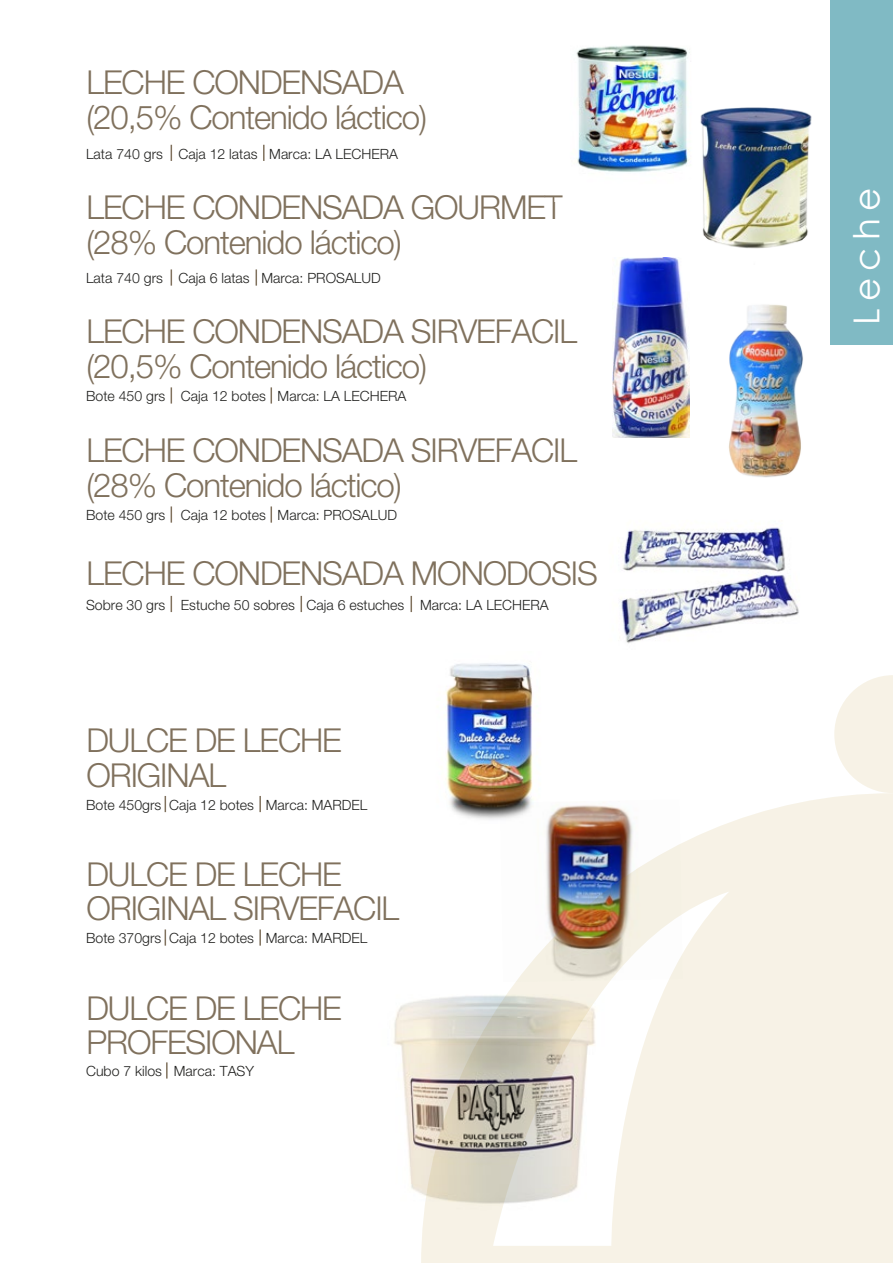
<style>
.page{position:relative;width:893px;height:1263px;background:#fff}
.page>*{position:absolute;margin:0;border:0;box-sizing:border-box;transform-origin:0 0}
.t1{font:35.85px "Century Gothic";letter-spacing:.2em;color:#fff}
.t2{font:300 33px/34.5px "Helvetica Neue LT Std";letter-spacing:-.035em;color:#80715d}
.t3{font:300 14.1px "Helvetica Neue LT Std";color:#21211f}
</style>
<div class="page">
<img style="left:621px;top:527px;width:178px;height:117px">
<svg style="left:834px;top:675px;width:59px;height:118px"></svg>
<svg style="left:421px;top:793px;width:472px;height:470px;fill:#f7f2e6"></svg>
<svg style="left:171px;top:145px;width:1px;height:16px"></svg>
<svg style="left:263px;top:145px;width:2px;height:16px"></svg>
<svg style="left:171px;top:269px;width:1px;height:17px"></svg>
<svg style="left:256px;top:269px;width:1px;height:17px"></svg>
<svg style="left:171px;top:387px;width:1px;height:17px"></svg>
<svg style="left:271px;top:387px;width:1px;height:17px"></svg>
<svg style="left:171px;top:506px;width:1px;height:17px"></svg>
<svg style="left:271px;top:506px;width:1px;height:17px"></svg>
<svg style="left:171px;top:596px;width:1px;height:16px"></svg>
<svg style="left:301px;top:596px;width:1px;height:16px"></svg>
<svg style="left:411px;top:596px;width:1px;height:16px"></svg>
<svg style="left:165px;top:796px;width:1px;height:16px"></svg>
<svg style="left:259px;top:796px;width:2px;height:16px"></svg>
<svg style="left:166px;top:1062px;width:2px;height:16px"></svg>
<img style="left:421px;top:663px;width:154px;height:165px">
<svg style="left:165px;top:929px;width:1px;height:17px"></svg>
<svg style="left:259px;top:929px;width:2px;height:17px"></svg>
<img style="left:728px;top:304px;width:75px;height:174px">
<img style="left:702px;top:107px;width:110px;height:142px">
<img style="left:576px;top:45px;width:139px;height:157px">
<img style="left:613px;top:258px;width:77px;height:179px">
<img style="left:393px;top:978px;width:233px;height:245px">
<div style="left:830px;top:1px;width:63px;height:344px;background:#80bac4"></div>
<h2 class="t2" style="left:86px;top:65px;width:342px">LECHE CONDENSADA (20,5% Contenido láctico)</h2>
<p class="t3" style="left:86px;top:145px;width:313px">Lata 740 grs Caja 12 latas Marca: LA LECHERA</p>
<h2 class="t2" style="left:86px;top:189px;width:478px">LECHE CONDENSADA GOURMET (28% Contenido láctico)</h2>
<p class="t3" style="left:86px;top:270px;width:296px">Lata 740 grs Caja 6 latas Marca: PROSALUD</p>
<h2 class="t2" style="left:86px;top:313px;width:492px">LECHE CONDENSADA SIRVEFACIL (20,5% Contenido láctico)</h2>
<p class="t3" style="left:86px;top:388px;width:322px">Bote 450 grs Caja 12 botes Marca: LA LECHERA</p>
<h2 class="t2" style="left:86px;top:432px;width:492px">LECHE CONDENSADA SIRVEFACIL (28% Contenido láctico)</h2>
<p class="t3" style="left:86px;top:507px;width:312px">Bote 450 grs Caja 12 botes Marca: PROSALUD</p>
<h2 class="t2" style="left:86px;top:555px;width:513px">LECHE CONDENSADA MONODOSIS</h2>
<p class="t3" style="left:86px;top:596px;width:464px">Sobre 30 grs Estuche 50 sobres Caja 6 estuches Marca: LA LECHERA</p>
<h2 class="t2" style="left:86px;top:723px;width:257px">DULCE DE LECHE<br>ORIGINAL</h2>
<p class="t3" style="left:86px;top:796px;width:283px">Bote 450grs Caja 12 botes Marca: MARDEL</p>
<h2 class="t2" style="left:86px;top:856px;width:314px">DULCE DE LECHE<br>ORIGINAL SIRVEFACIL</h2>
<p class="t3" style="left:86px;top:930px;width:283px">Bote 370grs Caja 12 botes Marca: MARDEL</p>
<h2 class="t2" style="left:86px;top:990px;width:257px">DULCE DE LECHE<br>PROFESIONAL</h2>
<p class="t3" style="left:86px;top:1063px;width:169px">Cubo 7 kilos Marca: TASY</p>
<h1 class="t1" style="left:841px;top:325px;width:138px;rotate:-90deg">Leche</h1>
</div>
